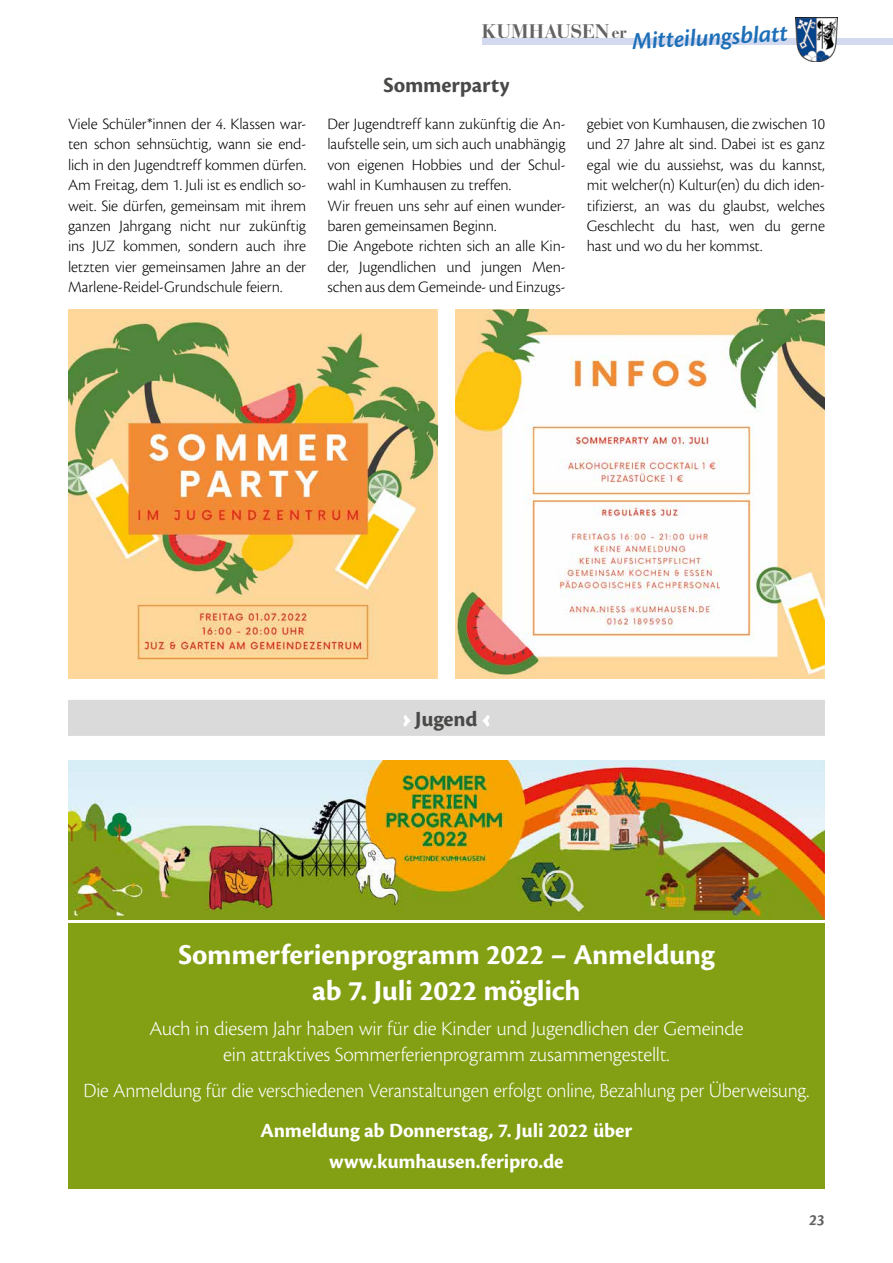
<style>
.page{position:relative;width:893px;height:1263px;background:#fff}
.page>*{position:absolute;margin:0;border:0;box-sizing:border-box;transform-origin:0 0}
.t1{font:700 30px/36px "Cronos Pro";letter-spacing:-.01em;color:#fff;text-align:center}
.t2{font:italic 600 25.2px "Cronos Pro";color:#1d6fb7}
.t3{font:700 22.5px "Cronos Pro";letter-spacing:-.005em;color:#494948}
.t4{font:300 21px/25.5px "Cronos Pro";letter-spacing:-.01em;color:#fff;text-align:center}
.t5{font:700 21px/30.6px "Cronos Pro";letter-spacing:-.005em;color:#fff;text-align:center}
.t6{font:700 19.5px "Bauer Bodoni Std";letter-spacing:.005em;color:#636362}
.t7{font:300 16.5px/20.4px "Cronos Pro";letter-spacing:-.01em;color:#000;text-align:justify}
.t8{font:italic 700 16.5px "Cronos Pro";color:#636362}
.s1{font-size:16.5px}
.s2{color:#fff}
</style>
<div class="page">
<div style="left:482px;top:38px;width:411px;height:6px;background:#d3daf0"></div>
<img style="left:795px;top:18px;width:43px;height:44px">
<img style="left:68px;top:309px;width:370px;height:370px">
<img style="left:455px;top:309px;width:370px;height:370px">
<div style="left:68px;top:923px;width:757px;height:265px;background:#839f14"></div>
<div style="left:68px;top:700px;width:757px;height:36px;background:#dadada"></div>
<img style="left:68px;top:760px;width:757px;height:159px">
<p class="t6" style="left:481px;top:19px;width:147px">KUMHAUSEN<span class="s1">er</span></p>
<h2 class="t2" style="left:631px;top:27px;width:157px;rotate:-3deg">Mitteilungsblatt</h2>
<h3 class="t3" style="left:383px;top:72px;width:128px">Sommerparty</h3>
<p class="t7" style="left:68px;top:114px;width:240px">Viele Schüler*innen der 4. Klassen war&shy;ten schon sehnsüchtig, wann sie end&shy;lich in den Jugendtreff kommen dürfen.<br>Am Freitag, dem 1. Juli ist es endlich so&shy;weit. Sie dürfen, gemeinsam mit ihrem ganzen Jahrgang nicht nur zukünftig ins JUZ kommen, sondern auch ihre letzten vier gemeinsamen Jahre an der Marlene-Reidel-Grundschule feiern.</p>
<p class="t7" style="left:327px;top:114px;width:240px;text-align:left">Der Jugendtreff kann zukünftig die An&shy;laufstelle sein, um sich auch unabhängig von eigenen Hobbies und der Schul&shy;wahl in Kumhausen zu treffen.<br>Wir freuen uns sehr auf einen wunder&shy;baren gemeinsamen Beginn.<br>Die Angebote richten sich an alle Kin&shy;der, Jugendlichen und jungen Men&shy;schen aus dem Gemeinde- und Einzugs-</p>
<p class="t7" style="left:587px;top:114px;width:240px">gebiet von Kumhausen, die zwischen 10 und 27 Jahre alt sind. Dabei ist es ganz egal wie du aussiehst, was du kannst, mit welcher(n) Kultur(en) du dich iden&shy;tifizierst, an was du glaubst, welches Geschlecht du hast, wen du gerne hast und wo du her kommst.</p>
<h3 class="t3" style="left:401px;top:706px;width:93px"><span class="s2">›</span> Jugend <span class="s2">‹</span></h3>
<h1 class="t1" style="left:178px;top:937px;width:538px">Sommerferienprogramm 2022 – Anmeldung ab 7. Juli 2022 möglich</h1>
<p class="t4" style="left:149px;top:1016px;width:596px">Auch in diesem Jahr haben wir für die Kinder und Jugendlichen der Gemeinde ein attraktives Sommerferienprogramm zusammengestellt.</p>
<p class="t4" style="left:83px;top:1077px;width:728px">Die Anmeldung für die verschiedenen Veranstaltungen erfolgt online, Bezahlung per Überweisung.</p>
<p class="t5" style="left:261px;top:1116px;width:373px">Anmeldung ab Donnerstag, 7. Juli 2022 über www.kumhausen.feripro.de</p>
<p class="t8" style="left:809px;top:1210px;width:17px">23</p>
</div>
